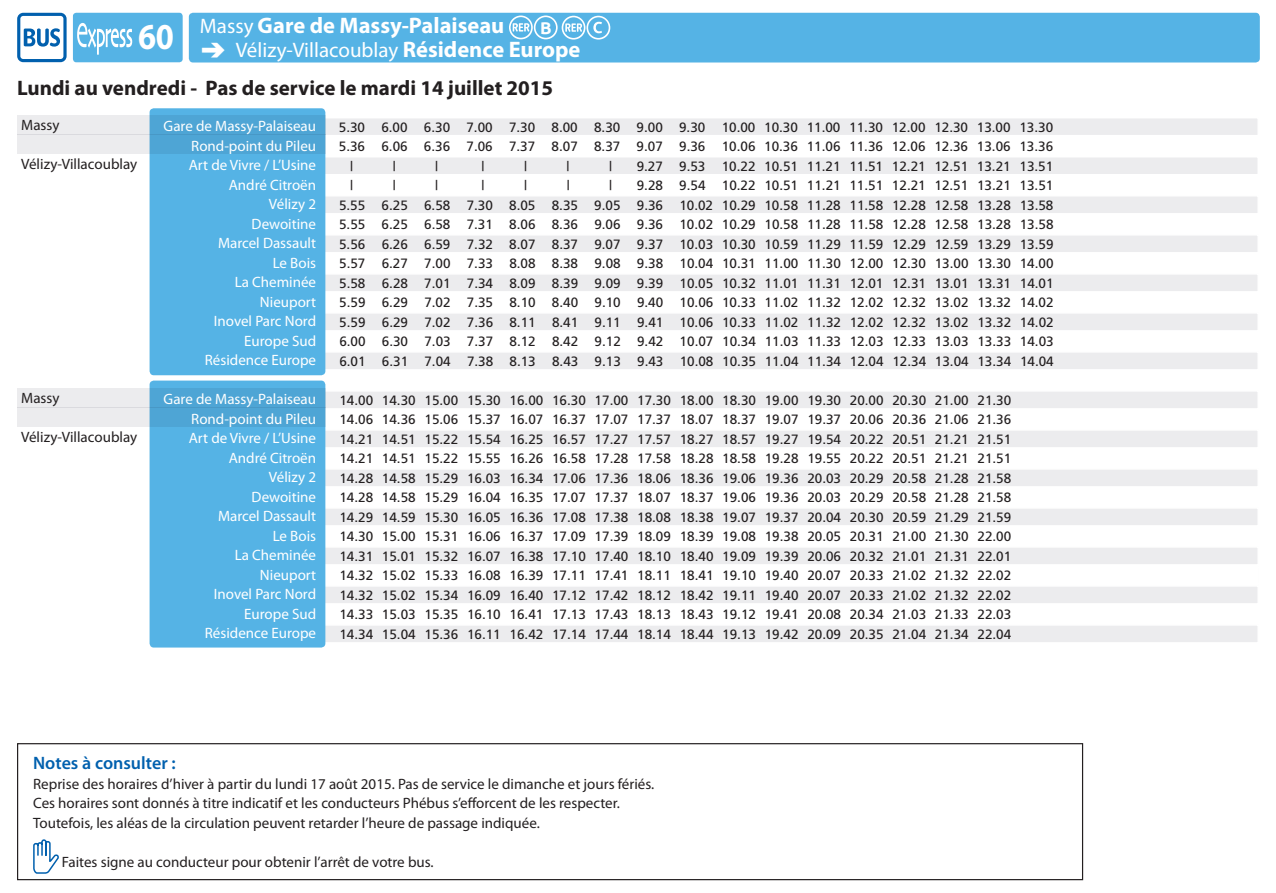
<style>
.page{position:relative;width:1276px;height:893px;background:#fff}
.page>*{position:absolute;margin:0;border:0;box-sizing:border-box;transform-origin:0 0}
.t1{font:700 36.75px "Myriad Pro";color:#fff;scale:.89 1}
.t2{font:700 22.5px "Myriad Pro";color:#fff}
.t3{font:700 21px "Myriad Pro";color:#231f20}
.t4{font:21px "Myriad Pro";color:#fff}
.t5{font:600 18px "Myriad Pro";color:#0160ae}
.t6{font:700 17.1px "Ubuntu";color:#fff}
.t7{font:15px/19.5px "Myriad Pro";color:#231f20}
.t8{font:15px/19.5px "Myriad Pro";color:#fff;text-align:right}
.t9{font:13.5px/19.5px "Frutiger";color:#231f20;text-align:justify}
.s1{font-weight:400;font-size:21px}
.s2{font-family:"phebus";font-size:22.5px}
.s3{font-weight:700;font-size:22.5px}
</style>
<div class="page">
<div style="left:17px;top:743px;width:1066px;height:137px;border:1px solid #231f20"></div>
<svg style="left:33px;top:839px;width:26px;height:35px"></svg>
<div style="left:213px;top:117px;width:1046px;height:19px;background:#ececee;border:2px solid #fff"></div>
<div style="left:213px;top:157px;width:1045px;height:18px;background:#ececee"></div>
<div style="left:213px;top:156px;width:1046px;height:19px;border:2px solid #fff"></div>
<div style="left:213px;top:195px;width:1046px;height:19px;background:#ececee;border:2px solid #fff"></div>
<div style="left:213px;top:234px;width:1046px;height:20px;background:#ececee;border:2px solid #fff"></div>
<div style="left:213px;top:273px;width:1046px;height:20px;background:#ececee;border:2px solid #fff"></div>
<div style="left:213px;top:312px;width:1046px;height:20px;background:#ececee;border:2px solid #fff"></div>
<div style="left:213px;top:351px;width:1046px;height:20px;background:#ececee;border:2px solid #fff"></div>
<div style="left:213px;top:390px;width:1046px;height:20px;background:#ececee;border:2px solid #fff"></div>
<div style="left:213px;top:429px;width:1046px;height:20px;background:#ececee;border:2px solid #fff"></div>
<div style="left:213px;top:468px;width:1046px;height:20px;background:#ececee;border:2px solid #fff"></div>
<div style="left:213px;top:507px;width:1046px;height:20px;background:#ececee;border:2px solid #fff"></div>
<div style="left:213px;top:546px;width:1046px;height:20px;background:#ececee;border:2px solid #fff"></div>
<div style="left:213px;top:585px;width:1046px;height:20px;background:#ececee;border:2px solid #fff"></div>
<div style="left:213px;top:624px;width:1046px;height:20px;background:#ececee;border:2px solid #fff"></div>
<svg style="left:17px;top:12px;width:50px;height:51px"></svg>
<div style="left:73px;top:13px;width:110px;height:49px;background:#55b3e5;border-radius:3px"></div>
<svg style="left:77px;top:23px;width:55px;height:32px"></svg>
<div style="left:150px;top:108px;width:175px;height:267px;background:#55b3e5;border-radius:4px"></div>
<div style="left:150px;top:381px;width:175px;height:267px;background:#55b3e5;border-radius:4px"></div>
<svg style="left:17px;top:115px;width:308px;height:19px;fill:#4ea5d5"></svg>
<svg style="left:17px;top:134px;width:308px;height:20px;fill:#4ea5d5"></svg>
<svg style="left:149px;top:368px;width:176px;height:20px"></svg>
<svg style="left:17px;top:388px;width:308px;height:19px;fill:#4ea5d5"></svg>
<svg style="left:17px;top:407px;width:308px;height:20px;fill:#4ea5d5"></svg>
<div style="left:189px;top:13px;width:1070px;height:50px;background:#55b3e5;border-radius:4px"></div>
<svg style="left:509px;top:16px;width:101px;height:24px"></svg>
<h1 class="t1" style="left:138px;top:16px;width:42px">60</h1>
<h2 class="t2" style="left:200px;top:13px;width:306px"><span class="s1">Massy</span> Gare de Massy-Palaiseau</h2>
<p class="t6" style="left:540px;top:17px;width:13px">B</p>
<h3 class="t4" style="left:202px;top:38px;width:380px"><span class="s2">é</span> Vélizy-Villacoublay <span class="s3">Résidence Europe</span></h3>
<h3 class="t3" style="left:17px;top:76px;width:538px">Lundi au vendredi - Pas de service le mardi 14 juillet 2015</h3>
<p class="t7" style="left:21px;top:116px;width:40px">Massy</p>
<p class="t7" style="left:21px;top:155px;width:117px">Vélizy-Villacoublay</p>
<p class="t7" style="left:21px;top:389px;width:40px">Massy</p>
<p class="t7" style="left:21px;top:428px;width:117px">Vélizy-Villacoublay</p>
<p class="t8" style="left:164px;top:117px;width:154px">Gare de Massy-Palaiseau<br>Rond-point du Pileu<br>Art de Vivre / L’Usine<br>André Citroën<br>Vélizy 2<br>Dewoitine<br>Marcel Dassault<br>Le Bois<br>La Cheminée<br>Nieuport<br>Inovel Parc Nord<br>Europe Sud<br>Résidence Europe</p>
<p class="t8" style="left:163px;top:390px;width:154px">Gare de Massy-Palaiseau<br>Rond-point du Pileu<br>Art de Vivre / L’Usine<br>André Citroën<br>Vélizy 2<br>Dewoitine<br>Marcel Dassault<br>Le Bois<br>La Cheminée<br>Nieuport<br>Inovel Parc Nord<br>Europe Sud<br>Résidence Europe</p>
<p class="t9" style="left:339px;top:117px;width:716px">5.30 6.00 6.30 7.00 7.30 8.00 8.30 9.00 9.30 10.00 10.30 11.00 11.30 12.00 12.30 13.00 13.30</p>
<p class="t9" style="left:339px;top:137px;width:716px">5.36 6.06 6.36 7.06 7.37 8.07 8.37 9.07 9.36 10.06 10.36 11.06 11.36 12.06 12.36 13.06 13.36</p>
<p class="t9" style="left:350px;top:156px;width:4px">|</p>
<p class="t9" style="left:393px;top:156px;width:4px">|</p>
<p class="t9" style="left:435px;top:156px;width:4px">|</p>
<p class="t9" style="left:481px;top:156px;width:4px">|</p>
<p class="t9" style="left:524px;top:156px;width:4px">|</p>
<p class="t9" style="left:566px;top:156px;width:4px">|</p>
<p class="t9" style="left:609px;top:156px;width:4px">|</p>
<p class="t9" style="left:636px;top:156px;width:418px">9.27 9.53 10.22 10.51 11.21 11.51 12.21 12.51 13.21 13.51</p>
<p class="t9" style="left:350px;top:176px;width:4px">|</p>
<p class="t9" style="left:393px;top:176px;width:4px">|</p>
<p class="t9" style="left:435px;top:176px;width:4px">|</p>
<p class="t9" style="left:481px;top:176px;width:4px">|</p>
<p class="t9" style="left:524px;top:176px;width:4px">|</p>
<p class="t9" style="left:567px;top:176px;width:4px">|</p>
<p class="t9" style="left:609px;top:176px;width:4px">|</p>
<p class="t9" style="left:339px;top:176px;width:716px;text-indent:298px">9.28 9.54 10.22 10.51 11.21 11.51 12.21 12.51 13.21 13.51<br>5.55 6.25 6.58 7.30 8.05 8.35 9.05 9.36 10.02 10.29 10.58 11.28 11.58 12.28 12.58 13.28 13.58<br>5.55 6.25 6.58 7.31 8.06 8.36 9.06 9.36 10.02 10.29 10.58 11.28 11.58 12.28 12.58 13.28 13.58<br>5.56 6.26 6.59 7.32 8.07 8.37 9.07 9.37 10.03 10.30 10.59 11.29 11.59 12.29 12.59 13.29 13.59<br>5.57 6.27 7.00 7.33 8.08 8.38 9.08 9.38 10.04 10.31 11.00 11.30 12.00 12.30 13.00 13.30 14.00<br>5.58 6.28 7.01 7.34 8.09 8.39 9.09 9.39 10.05 10.32 11.01 11.31 12.01 12.31 13.01 13.31 14.01<br>5.59 6.29 7.02 7.35 8.10 8.40 9.10 9.40 10.06 10.33 11.02 11.32 12.02 12.32 13.02 13.32 14.02<br>5.59 6.29 7.02 7.36 8.11 8.41 9.11 9.41 10.06 10.33 11.02 11.32 12.02 12.32 13.02 13.32 14.02<br>6.00 6.30 7.03 7.37 8.12 8.42 9.12 9.42 10.07 10.34 11.03 11.33 12.03 12.33 13.03 13.33 14.03<br>6.01 6.31 7.04 7.38 8.13 8.43 9.13 9.43 10.08 10.35 11.04 11.34 12.04 12.34 13.04 13.34 14.04</p>
<p class="t9" style="left:339px;top:390px;width:673px">14.00 14.30 15.00 15.30 16.00 16.30 17.00 17.30 18.00 18.30 19.00 19.30 20.00 20.30 21.00 21.30<br>14.06 14.36 15.06 15.37 16.07 16.37 17.07 17.37 18.07 18.37 19.07 19.37 20.06 20.36 21.06 21.36<br>14.21 14.51 15.22 15.54 16.25 16.57 17.27 17.57 18.27 18.57 19.27 19.54 20.22 20.51 21.21 21.51<br>14.21 14.51 15.22 15.55 16.26 16.58 17.28 17.58 18.28 18.58 19.28 19.55 20.22 20.51 21.21 21.51<br>14.28 14.58 15.29 16.03 16.34 17.06 17.36 18.06 18.36 19.06 19.36 20.03 20.29 20.58 21.28 21.58<br>14.28 14.58 15.29 16.04 16.35 17.07 17.37 18.07 18.37 19.06 19.36 20.03 20.29 20.58 21.28 21.58<br>14.29 14.59 15.30 16.05 16.36 17.08 17.38 18.08 18.38 19.07 19.37 20.04 20.30 20.59 21.29 21.59<br>14.30 15.00 15.31 16.06 16.37 17.09 17.39 18.09 18.39 19.08 19.38 20.05 20.31 21.00 21.30 22.00<br>14.31 15.01 15.32 16.07 16.38 17.10 17.40 18.10 18.40 19.09 19.39 20.06 20.32 21.01 21.31 22.01<br>14.32 15.02 15.33 16.08 16.39 17.11 17.41 18.11 18.41 19.10 19.40 20.07 20.33 21.02 21.32 22.02<br>14.32 15.02 15.34 16.09 16.40 17.12 17.42 18.12 18.42 19.11 19.40 20.07 20.33 21.02 21.32 22.02<br>14.33 15.03 15.35 16.10 16.41 17.13 17.43 18.13 18.43 19.12 19.41 20.08 20.34 21.03 21.33 22.03<br>14.34 15.04 15.36 16.11 16.42 17.14 17.44 18.14 18.44 19.13 19.42 20.09 20.35 21.04 21.34 22.04</p>
<h3 class="t5" style="left:33px;top:753px;width:144px">Notes à consulter :</h3>
<p class="t7" style="left:33px;top:774px;width:623px">Reprise des horaires d’hiver à partir du lundi 17 août 2015. Pas de service le dimanche et jours fériés.<br>Ces horaires sont donnés à titre indicatif et les conducteurs Phébus s’efforcent de les respecter.<br>Toutefois, les aléas de la circulation peuvent retarder l’heure de passage indiquée.</p>
<p class="t7" style="left:62px;top:852px;width:373px">Faites signe au conducteur pour obtenir l’arrêt de votre bus.</p>
</div>
